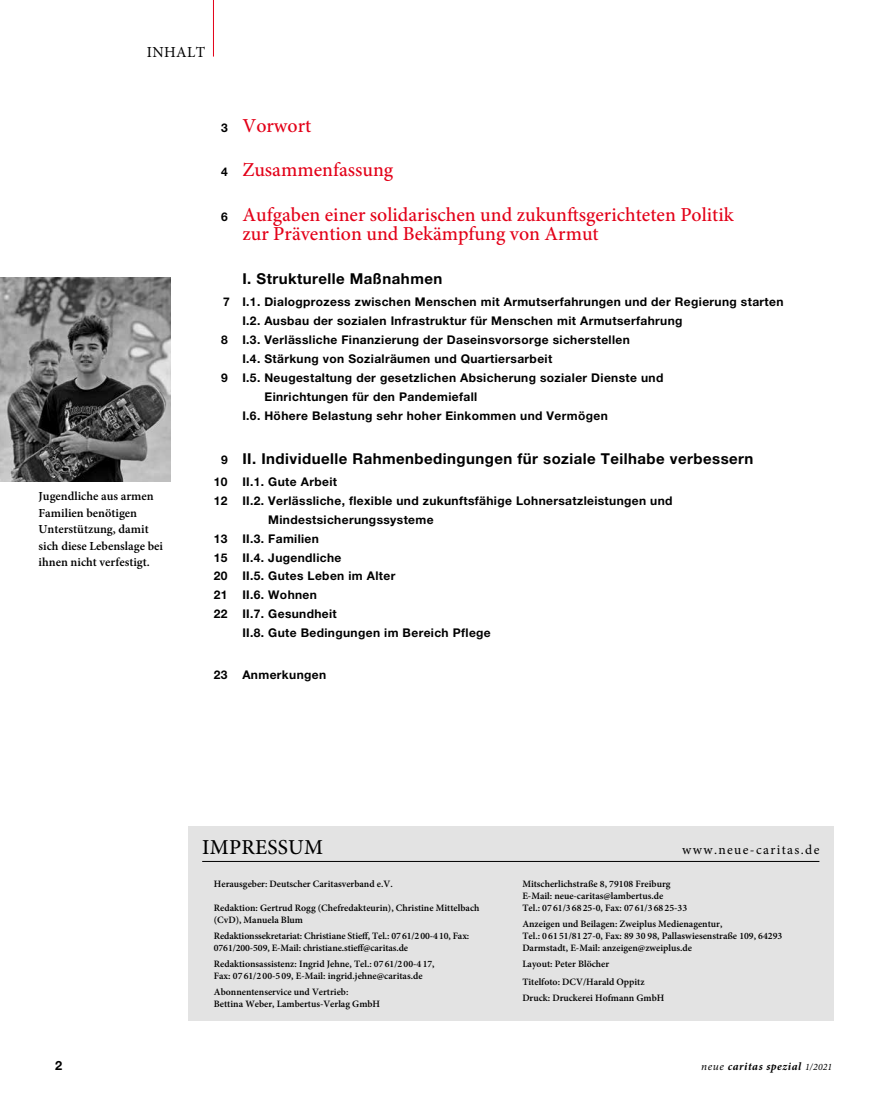
<style>
.page{position:relative;width:893px;height:1106px;background:#fff}
.page>*{position:absolute;margin:0;border:0;box-sizing:border-box;transform-origin:0 0}
.t1{font:500 21.3px "Minion Pro";letter-spacing:.01em;color:#000}
.t2{font:500 19.8px/18.9px "Minion Pro";color:#e30018}
.t3{font:15.3px "Minion Pro";letter-spacing:.025em;color:#000}
.t4{font:700 15px "Helvetica Neue LT Std";letter-spacing:.03em;color:#000}
.t5{font:13.5px "Minion Pro";letter-spacing:.1em;color:#000}
.t6{font:700 12.75px "Helvetica Neue LT Std";color:#000}
.t7{font:600 12.3px/16.5px "Minion Pro";color:#000}
.t8{font:700 12px "Helvetica Neue LT Std";letter-spacing:.03em;color:#000}
.t9{font:italic 700 11.25px "Minion Pro";letter-spacing:.05em;color:#000}
.t10{font:600 9.75px/12px "Minion Pro";color:#000}
.s1{font-family:"Helvetica Neue LT Std";font-weight:700;font-size:12px;color:#000}
.s2{font-size:12px}
.s3{font-weight:400}
.s4{font-weight:400;font-size:9.75px}
</style>
<div class="page">
<hr style="left:213px;top:0;width:1px;height:57px;background:#e30018">
<img style="left:0;top:278px;width:170px;height:203px">
<div style="left:188px;top:826px;width:645px;height:195px;background:#e3e3e3"></div>
<hr style="left:202px;top:861px;width:617px;height:1px;background:#000">
<h3 class="t3" style="left:147px;top:41px;width:60px">INHALT</h3>
<p class="t7" style="left:39px;top:488px;width:126px">Jugendliche aus armen<br>Familien benötigen<br>Unterstützung, damit sich diese Lebenslage bei ihnen nicht verfestigt.</p>
<h2 class="t2" style="left:221px;top:116px;width:92px"><span class="s1">3</span> Vorwort</h2>
<h2 class="t2" style="left:221px;top:160px;width:174px"><span class="s1">4</span> Zusammenfassung</h2>
<h2 class="t2" style="left:242px;top:206px;width:493px;text-indent:-21px"><span class="s1">6</span> Aufgaben einer solidarischen und zukunftsgerichteten Politik zur Prävention und Bekämpfung von Armut</h2>
<h3 class="t4" style="left:242px;top:269px;width:201px">I. Strukturelle Maßnahmen</h3>
<p class="t8" style="left:223px;top:294px;width:562px">7 I.1. Dialogprozess zwischen Menschen mit Armutserfahrungen und der Regierung starten</p>
<p class="t8" style="left:242px;top:313px;width:442px">I.2. Ausbau der sozialen Infrastruktur für Menschen mit Armutserfahrung</p>
<p class="t8" style="left:221px;top:332px;width:410px">8 I.3. Verlässliche Finanzierung der Daseinsvorsorge sicherstellen</p>
<p class="t8" style="left:242px;top:351px;width:311px">I.4. Stärkung von Sozialräumen und Quartiersarbeit</p>
<p class="t8" style="left:221px;top:370px;width:444px">9 I.5. Neugestaltung der gesetzlichen Absicherung sozialer Dienste und</p>
<p class="t8" style="left:265px;top:389px;width:214px">Einrichtungen für den Pandemiefall</p>
<p class="t8" style="left:242px;top:408px;width:367px">I.6. Höhere Belastung sehr hoher Einkommen und Vermögen</p>
<h3 class="t4" style="left:221px;top:449px;width:534px"><span class="s2">9</span> II. Individuelle Rahmenbedingungen für soziale Teilhabe verbessern</h3>
<p class="t8" style="left:214px;top:474px;width:125px">10 II.1. Gute Arbeit</p>
<p class="t8" style="left:214px;top:493px;width:460px">12 II.2. Verlässliche, flexible und zukunftsfähige Lohnersatzleistungen und</p>
<p class="t8" style="left:268px;top:512px;width:167px">Mindestsicherungssysteme</p>
<p class="t8" style="left:214px;top:531px;width:107px">13 II.3. Familien</p>
<p class="t8" style="left:214px;top:550px;width:129px">15 II.4. Jugendliche</p>
<p class="t8" style="left:214px;top:568px;width:183px">20 II.5. Gutes Leben im Alter</p>
<p class="t8" style="left:214px;top:587px;width:105px">21 II.6. Wohnen</p>
<p class="t8" style="left:214px;top:606px;width:124px">22 II.7. Gesundheit</p>
<p class="t8" style="left:242px;top:625px;width:250px">II.8. Gute Bedingungen im Bereich Pflege</p>
<p class="t8" style="left:214px;top:667px;width:114px">23 Anmerkungen</p>
<h1 class="t1" style="left:202px;top:833px;width:122px">IMPRESSUM</h1>
<h3 class="t5" style="left:682px;top:840px;width:139px">www.neue-caritas.de</h3>
<p class="t10" style="left:214px;top:877px;width:180px">Herausgeber: Deutscher Caritasverband e.V.</p>
<p class="t10" style="left:214px;top:901px;width:267px">Redaktion: Gertrud Rogg (Chefredakteurin), Christine Mittelbach (CvD), Manuela Blum</p>
<p class="t10" style="left:214px;top:929px;width:257px">Redaktionssekretariat: Christiane Stieff, Tel.: 0761/200-410, Fax:<br>0761/200-509, E-Mail: christiane.stieff@caritas.de</p>
<p class="t10" style="left:214px;top:958px;width:222px">Redaktionsassistenz: Ingrid Jehne, Tel.: 07 61/2 00-4 17,<br>Fax: 07 61/2 00-5 09, E-Mail: ingrid.jehne@caritas.de</p>
<p class="t10" style="left:214px;top:986px;width:168px">Abonnentenservice und Vertrieb:<br>Bettina Weber, Lambertus-Verlag GmbH</p>
<p class="t10" style="left:522px;top:877px;width:166px">Mitscherlichstraße 8, 79108 Freiburg<br>E-Mail: neue-caritas@lambertus.de<br>Tel.: 07 61/3 68 25-0, Fax: 07 61/3 68 25-33</p>
<p class="t10" style="left:522px;top:917px;width:261px">Anzeigen und Beilagen: Zweiplus Medienagentur,<br>Tel.: 0 61 51/81 27-0, Fax: 89 30 98, Pallaswiesenstraße 109, 64293<br>Darmstadt, E-Mail: anzeigen@zweiplus.de</p>
<p class="t10" style="left:522px;top:955px;width:124px;line-height:17.7px">Layout: Peter Blöcher<br>Titelfoto: DCV/Harald Oppitz</p>
<p class="t10" style="left:522px;top:992px;width:144px">Druck: Druckerei Hofmann GmbH</p>
<h3 class="t6" style="left:55px;top:1057px;width:9px">2</h3>
<p class="t9" style="left:701px;top:1058px;width:132px"><span class="s3">neue</span> caritas spezial <span class="s4">1/2021</span></p>
</div>
